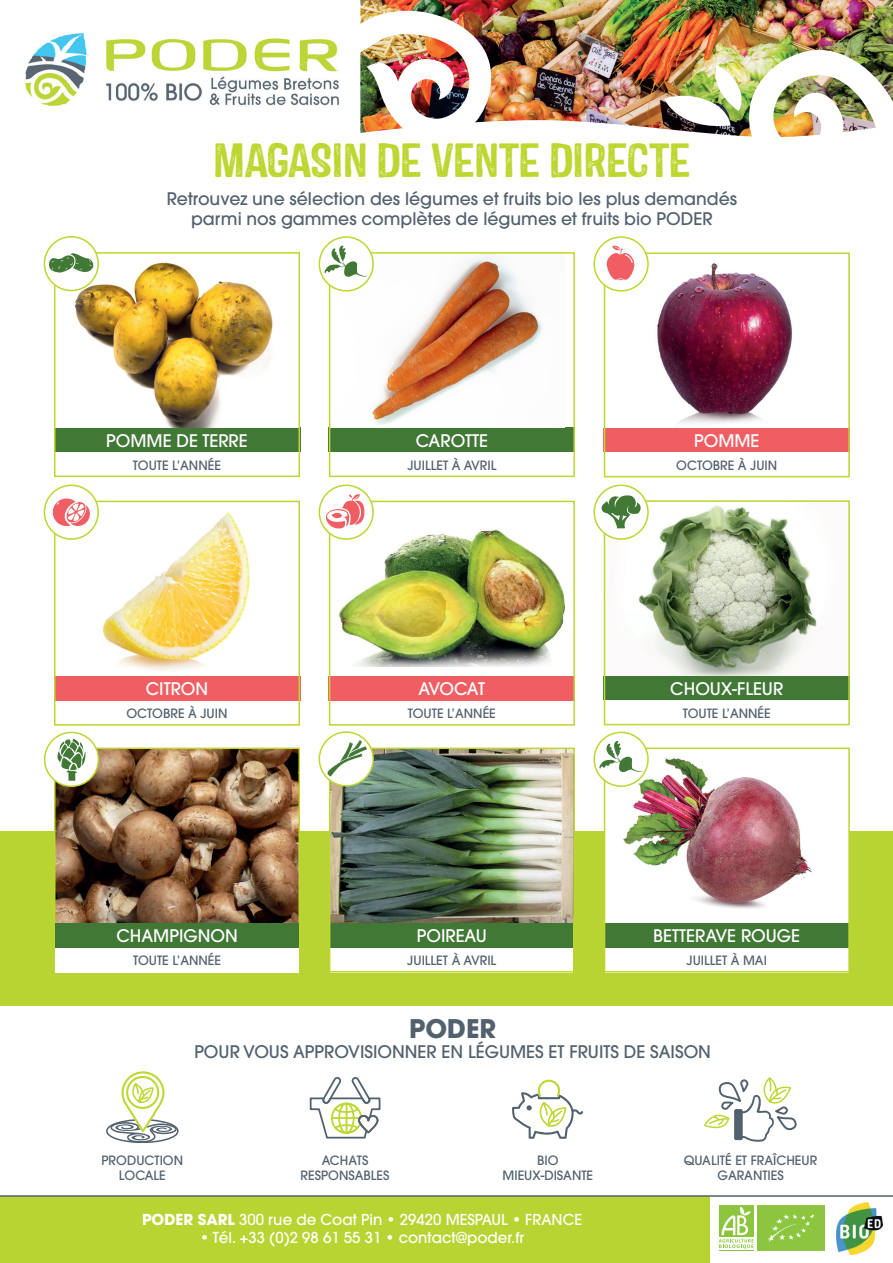
<style>
.page{position:relative;width:893px;height:1263px;background:#fff}
.page>*{position:absolute;margin:0;border:0;box-sizing:border-box;transform-origin:0 0}
.t1{font:48px "Castor One";letter-spacing:-.01em;color:#bed630}
.t2{font:700 25.5px "Avant Garde";color:#52616e}
.t3{font:500 17.25px/19.5px "Avant Garde";color:#52616e;text-align:center}
.t4{font:500 17.25px "Avant Garde";color:#fff}
.t5{font:500 15px "Avant Garde";color:#fff}
.t6{font:500 12.75px/15.3px "Avant Garde";color:#52616e;text-align:center}
.s1{font-weight:700}
</style>
<div class="page">
<div style="left:0;top:831px;width:893px;height:175px;background:#b8d432"></div>
<img style="left:57px;top:750px;width:240px;height:173px">
<div style="left:54px;top:747px;width:246px;height:225px;border:2px solid #bed630"></div>
<img style="left:360px;top:0;width:533px;height:137px">
<div style="left:605px;top:748px;width:243px;height:175px;background:#fff"></div>
<img style="left:611px;top:750px;width:201px;height:159px">
<div style="left:56px;top:923px;width:243px;height:25px;background:#427836"></div>
<div style="left:330px;top:923px;width:243px;height:25px;background:#427836"></div>
<div style="left:604px;top:428px;width:246px;height:25px;background:#f05e63"></div>
<div style="left:605px;top:923px;width:243px;height:25px;background:#427836"></div>
<div style="left:56px;top:948px;width:243px;height:24px;background:#fff"></div>
<div style="left:330px;top:948px;width:243px;height:24px;background:#fff"></div>
<div style="left:605px;top:948px;width:243px;height:24px;background:#fff"></div>
<img style="left:332px;top:750px;width:240px;height:173px">
<img style="left:748px;top:47px;width:145px;height:90px">
<img style="left:80px;top:505px;width:170px;height:166px">
<div style="left:54px;top:676px;width:246px;height:25px;background:#f05e63"></div>
<div style="left:54px;top:501px;width:246px;height:225px;border:2px solid #bed630"></div>
<div style="left:44px;top:485px;width:54px;height:54px;background:#fff;border-radius:50%"></div>
<div style="left:44px;top:484px;width:55px;height:56px;border:2px solid #bed630;border-radius:50%"></div>
<svg style="left:52px;top:498px;width:38px;height:28px"></svg>
<div style="left:329px;top:676px;width:246px;height:25px;background:#f05e63"></div>
<img style="left:337px;top:506px;width:228px;height:161px">
<div style="left:329px;top:501px;width:246px;height:225px;border:2px solid #bed630"></div>
<svg style="left:319px;top:485px;width:54px;height:54px"></svg>
<div style="left:319px;top:484px;width:55px;height:56px;border:2px solid #bed630;border-radius:50%"></div>
<svg style="left:323px;top:494px;width:41px;height:35px"></svg>
<div style="left:332px;top:513px;width:10px;height:5px;background:#f05e63;border-radius:50%"></div>
<img style="left:607px;top:258px;width:185px;height:165px">
<div style="left:604px;top:252px;width:246px;height:225px;border:2px solid #bed630"></div>
<div style="left:594px;top:237px;width:54px;height:54px;background:#fff;border-radius:50%"></div>
<div style="left:593px;top:236px;width:56px;height:56px;border:2px solid #bed630;border-radius:50%"></div>
<svg style="left:607px;top:245px;width:28px;height:36px"></svg>
<div style="left:45px;top:732px;width:53px;height:54px;background:#fff;border-radius:50%"></div>
<div style="left:44px;top:732px;width:55px;height:55px;border:2px solid #bed630;border-radius:50%"></div>
<svg style="left:57px;top:738px;width:30px;height:43px"></svg>
<div style="left:54px;top:427px;width:246px;height:25px;background:#427836"></div>
<img style="left:57px;top:257px;width:216px;height:170px">
<div style="left:54px;top:252px;width:246px;height:225px;border:2px solid #bed630"></div>
<div style="left:44px;top:237px;width:54px;height:54px;background:#fff;border-radius:50%"></div>
<div style="left:44px;top:236px;width:55px;height:55px;border:2px solid #bed630;border-radius:50%"></div>
<svg style="left:49px;top:253px;width:45px;height:20px"></svg>
<img style="left:607px;top:505px;width:210px;height:171px">
<div style="left:604px;top:676px;width:246px;height:24px;background:#427836"></div>
<div style="left:604px;top:500px;width:246px;height:225px;border:2px solid #bed630"></div>
<svg style="left:594px;top:485px;width:54px;height:54px"></svg>
<div style="left:593px;top:484px;width:56px;height:56px;border:2px solid #bed630;border-radius:50%"></div>
<svg style="left:601px;top:495px;width:42px;height:33px"></svg>
<div style="left:604px;top:747px;width:246px;height:225px;border:2px solid #bed630"></div>
<div style="left:329px;top:747px;width:246px;height:225px;border:2px solid #bed630"></div>
<svg style="left:319px;top:732px;width:54px;height:54px"></svg>
<div style="left:319px;top:731px;width:55px;height:56px;border:2px solid #bed630;border-radius:50%"></div>
<svg style="left:326px;top:740px;width:41px;height:37px"></svg>
<div style="left:594px;top:732px;width:54px;height:54px;background:#fff;border-radius:50%"></div>
<div style="left:593px;top:732px;width:56px;height:55px;border:2px solid #bed630;border-radius:50%"></div>
<svg style="left:598px;top:741px;width:45px;height:32px"></svg>
<img style="left:664px;top:65px;width:78px;height:62px">
<img style="left:360px;top:11px;width:134px;height:126px">
<img style="left:25px;top:33px;width:314px;height:73px">
<img style="left:257px;top:33px;width:82px;height:65px">
<div style="left:0;top:1196px;width:710px;height:67px;background:#b8d432"></div>
<img style="left:836px;top:1203px;width:46px;height:51px">
<hr style="left:719px;top:1250px;width:35px;height:1px;background:#8bc63e">
<div style="left:719px;top:1205px;width:35px;height:32px;background:#8bc63e"></div>
<svg style="left:719px;top:1207px;width:35px;height:42px"></svg>
<div style="left:757px;top:1205px;width:67px;height:46px;background:#8bc63e"></div>
<svg style="left:768px;top:1214px;width:47px;height:28px"></svg>
<svg style="left:106px;top:1071px;width:73px;height:71px"></svg>
<svg style="left:309px;top:1077px;width:72px;height:62px"></svg>
<svg style="left:512px;top:1079px;width:71px;height:60px"></svg>
<svg style="left:704px;top:1077px;width:93px;height:65px"></svg>
<hr style="left:0;top:1195px;width:893px;height:2px;background:#52616e">
<div style="left:329px;top:427px;width:246px;height:25px;background:#427836"></div>
<img style="left:332px;top:255px;width:232px;height:173px">
<div style="left:329px;top:252px;width:246px;height:225px;border:2px solid #bed630"></div>
<div style="left:319px;top:237px;width:54px;height:54px;background:#fff;border-radius:50%"></div>
<div style="left:319px;top:236px;width:55px;height:56px;border:2px solid #bed630;border-radius:50%"></div>
<svg style="left:323px;top:245px;width:45px;height:33px"></svg>
<h1 class="t1" style="left:214px;top:132px;width:478px">MAGASIN DE VENTE DIRECTE</h1>
<h3 class="t3" style="left:167px;top:189px;width:572px">Retrouvez une sélection des légumes et fruits bio les plus demandés parmi nos gammes complètes de légumes et fruits bio PODER</h3>
<h3 class="t4" style="left:106px;top:430px;width:143px">POMME DE TERRE</h3>
<p class="t6" style="left:133px;top:457px;width:90px">TOUTE L’ANNÉE</p>
<h3 class="t4" style="left:416px;top:430px;width:74px">CAROTTE</h3>
<p class="t6" style="left:407px;top:457px;width:91px">JUILLET À AVRIL</p>
<h3 class="t4" style="left:694px;top:430px;width:67px">POMME</h3>
<p class="t6" style="left:676px;top:458px;width:103px">OCTOBRE À JUIN</p>
<h3 class="t4" style="left:146px;top:678px;width:64px">CITRON</h3>
<p class="t6" style="left:126px;top:706px;width:103px">OCTOBRE À JUIN</p>
<h3 class="t4" style="left:418px;top:678px;width:68px">AVOCAT</h3>
<p class="t6" style="left:408px;top:706px;width:90px">TOUTE L’ANNÉE</p>
<h3 class="t4" style="left:670px;top:678px;width:115px">CHOUX-FLEUR</h3>
<p class="t6" style="left:683px;top:706px;width:90px">TOUTE L’ANNÉE</p>
<h3 class="t4" style="left:116px;top:925px;width:123px">CHAMPIGNON</h3>
<h3 class="t4" style="left:417px;top:925px;width:72px">POIREAU</h3>
<h3 class="t4" style="left:653px;top:925px;width:149px">BETTERAVE ROUGE</h3>
<p class="t6" style="left:133px;top:953px;width:90px">TOUTE L’ANNÉE</p>
<p class="t6" style="left:407px;top:953px;width:91px">JUILLET À AVRIL</p>
<p class="t6" style="left:686px;top:953px;width:82px">JUILLET À MAI</p>
<h2 class="t2" style="left:409px;top:1012px;width:88px">PODER</h2>
<h3 class="t3" style="left:194px;top:1042px;width:518px">POUR VOUS APPROVISIONNER EN LÉGUMES ET FRUITS DE SAISON</h3>
<p class="t6" style="left:102px;top:1153px;width:83px">PRODUCTION<br>LOCALE</p>
<p class="t6" style="left:301px;top:1153px;width:91px">ACHATS<br>RESPONSABLES</p>
<p class="t6" style="left:502px;top:1153px;width:92px">BIO<br>MIEUX-DISANTE</p>
<p class="t6" style="left:684px;top:1153px;width:135px">QUALITÉ ET FRAÎCHEUR<br>GARANTIES</p>
<p class="t5" style="left:142px;top:1210px;width:442px"><span class="s1">PODER SARL</span> 300 rue de Coat Pin • 29420 MESPAUL • FRANCE</p>
<p class="t5" style="left:200px;top:1228px;width:326px">• Tél. +33 (0)2 98 61 55 31 • contact@poder.fr</p>
</div>
